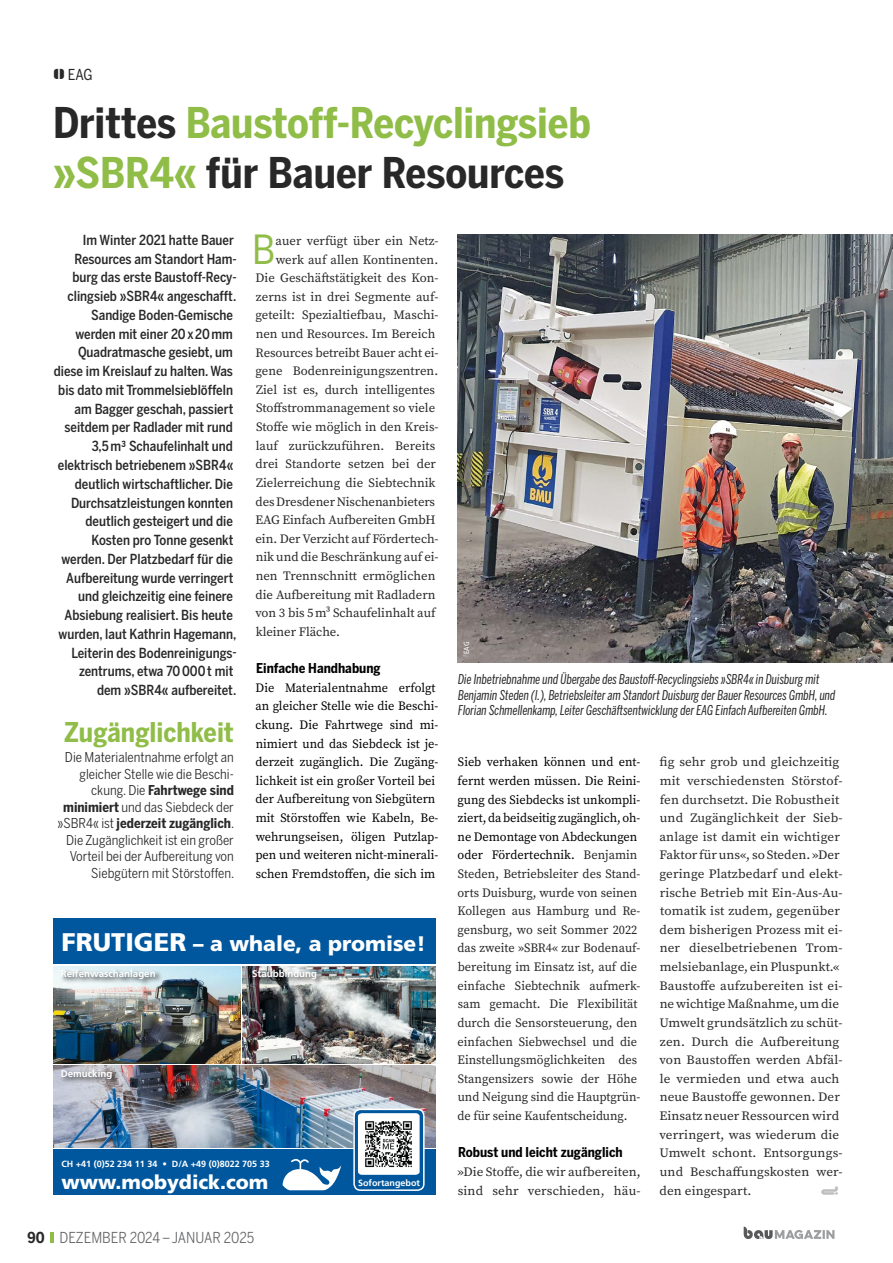
<style>
.page{position:relative;width:893px;height:1263px;background:#fff}
.page>*{position:absolute;margin:0;border:0;box-sizing:border-box;transform-origin:0 0}
.t1{font:700 42px/50.4px "Benton Sans Cond";letter-spacing:-.005em;color:#90bd48}
.t2{font:39.9px "Benton Sans Cond";color:#90bd48}
.t3{font:700 27px "Benton Sans Cond";color:#90bd48}
.t4{font:900 21px "Frutiger LT Std";color:#fff}
.t5{font:900 19.5px "Frutiger LT Std";color:#fff}
.t6{font:15px "Benton Sans Cond";color:#646567}
.t7{font:15px "Benton Sans Cond";color:#282829}
.t8{font:500 13.8px/18.8px "Benton Sans Cond";color:#282829;text-align:right}
.t9{font:italic 13.5px/15.8px "Benton Sans Comp";color:#282829;scale:.96 1}
.t10{font:13.5px/16.5px "Benton Sans Cond";color:#282829;text-align:right}
.t11{font:700 13.5px "Benton Sans Cond";color:#000}
.t12{font:12.75px/18.6px "Source Serif Pro";color:#282829}
.t13{font:12.75px/18.6px "Source Serif Pro";color:#000}
.t14{font:700 9.75px "Frutiger LT Std";color:#fff}
.t15{font:700 9px "Frutiger LT Std";color:#fff}
.t16{font:900 8.25px "Neptune 8";color:#bbbdbe}
.t17{font:condensed 7.5px "Frutiger LT Pro";color:#fff}
.s1{font-family:"Stamp Out";font-size:19.5px}
.s2{color:#282829}
.s3{font-weight:700}
.s4{color:#000}
.s5{font-size:25.5px}
.s6{font-weight:700;color:#282829}
</style>
<div class="page">
<svg style="left:50px;top:1232px;width:3px;height:10px"></svg>
<svg style="left:744px;top:1226px;width:90px;height:13px"></svg>
<img style="left:457px;top:234px;width:436px;height:428px">
<div style="left:53px;top:918px;width:383px;height:45px;background:#00579d"></div>
<img style="left:53px;top:966px;width:188px;height:98px">
<img style="left:53px;top:1066px;width:383px;height:81px">
<div style="left:60px;top:968px;width:103px;height:19px;background:#000;opacity:.75"></div>
<div style="left:53px;top:1150px;width:383px;height:45px;background:#00579d"></div>
<div style="left:60px;top:1067px;width:59px;height:19px;background:#000;opacity:.75"></div>
<img style="left:243px;top:966px;width:193px;height:98px">
<svg style="left:283px;top:1159px;width:58px;height:31px"></svg>
<div style="left:251px;top:968px;width:73px;height:19px;background:#000;opacity:.75"></div>
<div style="left:354px;top:1109px;width:70px;height:81px;background:#00579d;border-radius:6px"></div>
<div style="left:353px;top:1108px;width:72px;height:83px;border:2px solid #fff;border-radius:6px"></div>
<img style="left:358px;top:1113px;width:62px;height:62px">
<p class="t7" style="left:53px;top:66px;width:41px"><span class="s1">L</span> EAG</p>
<h1 class="t1" style="left:53px;top:97px;width:539px"><span class="s2">Drittes</span> Baustoff-Recyclingsieb »SBR4« <span class="s2">für Bauer Resources</span></h1>
<h2 class="t2" style="left:252px;top:226px;width:25px">B</h2>
<p class="t12" style="left:276px;top:231px;width:164px">auer verfügt über ein Netz-</p>
<p class="t8" style="left:54px;top:230px;width:184px">Im Winter 2021 hatte Bauer<br>Resources am Standort Ham&shy;burg das erste Baustoff-Recy&shy;clingsieb »SBR4« angeschafft.<br>Sandige Boden-Gemische werden mit einer 20x20mm<br>Quadratmasche gesiebt, um diese im Kreislauf zu halten. Was bis dato mit Trommelsieblöffeln am Bagger geschah, passiert seitdem per Radlader mit rund<br>3,5m³ Schaufelinhalt und elektrisch betriebenem »SBR4« deutlich wirtschaftlicher. Die<br>Durchsatzleistungen konnten deutlich gesteigert und die<br>Kosten pro Tonne gesenkt werden. Der Platzbedarf für die<br>Aufbereitung wurde verringert und gleichzeitig eine feinere<br>Absiebung realisiert. Bis heute wurden, laut Kathrin Hagemann,<br>Leiterin des Bodenreinigungs&shy;zentrums, etwa 70000t mit<br>dem »SBR4« aufbereitet.</p>
<p class="t12" style="left:276px;top:250px;width:164px">werk auf allen Kontinenten.</p>
<p class="t12" style="left:256px;top:269px;width:185px">Die Geschäftstätigkeit des Kon-</p>
<p class="t12" style="left:256px;top:287px;width:184px">zerns ist in drei Segmente auf-</p>
<p class="t12" style="left:255px;top:306px;width:185px">geteilt: Spezialtiefbau, Maschi-</p>
<p class="t12" style="left:256px;top:324px;width:181px">nen und Resources. Im Bereich</p>
<p class="t12" style="left:256px;top:343px;width:185px">Resources betreibt Bauer acht ei-</p>
<p class="t12" style="left:255px;top:362px;width:184px">gene Bodenreinigungszentren.</p>
<p class="t12" style="left:256px;top:380px;width:181px">Ziel ist es, durch intelligentes</p>
<p class="t12" style="left:256px;top:399px;width:181px">Stoffstrommanagement so viele</p>
<p class="t12" style="left:256px;top:417px;width:184px">Stoffe wie möglich in den Kreis-</p>
<p class="t12" style="left:256px;top:436px;width:181px">lauf zurückzuführen. Bereits</p>
<p class="t12" style="left:256px;top:455px;width:182px">drei Standorte setzen bei der</p>
<p class="t12" style="left:256px;top:473px;width:181px">Zielerreichung die Siebtechnik</p>
<p class="t12" style="left:256px;top:492px;width:181px">des Dresdener Nischenanbieters</p>
<p class="t12" style="left:256px;top:511px;width:181px">EAG Einfach Aufbereiten GmbH</p>
<p class="t12" style="left:256px;top:529px;width:185px">ein. Der Verzicht auf Fördertech-</p>
<p class="t12" style="left:256px;top:548px;width:184px">nik und die Beschränkung auf ei-</p>
<p class="t12" style="left:256px;top:566px;width:181px">nen Trennschnitt ermöglichen</p>
<p class="t12" style="left:256px;top:585px;width:181px">die Aufbereitung mit Radladern</p>
<p class="t12" style="left:255px;top:604px;width:182px">von 3 bis 5m³ Schaufelinhalt auf</p>
<p class="t12" style="left:256px;top:622px;width:86px">kleiner Fläche.</p>
<p class="t11" style="left:256px;top:660px;width:126px">Einfache Handhabung</p>
<p class="t13" style="left:255px;top:678px;width:185px">Die Materialentnahme erfolgt an gleicher Stelle wie die Beschi&shy;ckung. Die Fahrtwege sind mi&shy;nimiert und das Siebdeck ist je&shy;derzeit zugänglich. Die Zugäng&shy;lichkeit ist ein großer Vorteil bei der Aufbereitung von Siebgütern mit Störstoffen wie Kabeln, Be&shy;wehrungseisen, öligen Putzlap&shy;pen und weiteren nicht-minerali&shy;schen Fremdstoffen, die sich im</p>
<p class="t9" style="left:458px;top:671px;width:395px">Die Inbetriebnahme und Übergabe des Baustoff-Recyclingsiebs »SBR4« in Duisburg mit<br>Benjamin Steden (l.), Betriebsleiter am Standort Duisburg der Bauer Resources GmbH, und<br>Florian Schmellenkamp, Leiter Geschäftsentwicklung der EAG Einfach Aufbereiten GmbH.</p>
<p class="t17" style="left:462px;top:654px;width:14px;rotate:-90deg">EAG</p>
<h3 class="t3" style="left:64px;top:716px;width:171px">Zugänglichkeit</h3>
<p class="t10" style="left:58px;top:749px;width:178px">Die Materialentnahme erfolgt an gleicher Stelle wie die Beschi&shy;ckung. Die <span class="s3">Fahrtwege sind minimiert</span> und das Siebdeck der »SBR4« ist <span class="s3">jederzeit zugänglich</span>.<br>Die Zugänglichkeit ist ein großer<br>Vorteil bei der Aufbereitung von<br>Siebgütern mit Störstoffen.</p>
<p class="t12" style="left:659px;top:753px;width:185px">fig sehr grob und gleichzeitig mit verschiedensten Störstof&shy;fen durchsetzt. Die Robustheit und Zugänglichkeit der Sieb&shy;anlage ist damit ein wichtiger<br>Faktor für uns«, so Steden. »Der geringe Platzbedarf und elekt&shy;rische Betrieb mit Ein-Aus-Au&shy;tomatik ist zudem, gegenüber dem bisherigen Prozess mit ei&shy;ner dieselbetriebenen Trom&shy;melsiebanlage, ein Pluspunkt.«<br>Baustoffe aufzubereiten ist ei&shy;ne wichtige Maßnahme, um die<br>Umwelt grundsätzlich zu schüt&shy;zen. Durch die Aufbereitung von Baustoffen werden Abfäl&shy;le vermieden und etwa auch neue Baustoffe gewonnen. Der<br>Einsatz neuer Ressourcen wird verringert, was wiederum die<br>Umwelt schont. Entsorgungs&shy;und Beschaffungskosten wer&shy;den eingespart.</p>
<p class="t12" style="left:457px;top:753px;width:185px"><span class="s4">Sieb verhaken können und ent&shy;fernt werden müssen. Die Reini&shy;gung des Siebdecks ist unkompli&shy;ziert, da beidseitig zugänglich, oh&shy;ne Demontage von Abdeckungen oder Fördertechnik.</span> Benjamin<br>Steden, Betriebsleiter des Stand&shy;orts Duisburg, wurde von seinen<br>Kollegen aus Hamburg und Re&shy;gensburg, wo seit Sommer 2022 das zweite »SBR4« zur Bodenauf&shy;bereitung im Einsatz ist, auf die einfache Siebtechnik aufmerk&shy;sam gemacht. Die Flexibilität durch die Sensorsteuerung, den einfachen Siebwechsel und die<br>Einstellungsmöglichkeiten des<br>Stangensizers sowie der Höhe und Neigung sind die Hauptgrün&shy;de für seine Kaufentscheidung.</p>
<p class="t11" style="left:458px;top:1144px;width:166px">Robust und leicht zugänglich</p>
<p class="t12" style="left:457px;top:1162px;width:185px">»Die Stoffe, die wir aufbereiten, sind sehr verschieden, häu-</p>
<h3 class="t4" style="left:62px;top:931px;width:366px"><span class="s5">FRUTIGER</span> – a whale, a promise!</h3>
<p class="t14" style="left:61px;top:968px;width:96px">Reifenwaschanlagen</p>
<p class="t14" style="left:252px;top:968px;width:67px">Staubbindung</p>
<p class="t14" style="left:61px;top:1067px;width:53px">Demucking</p>
<p class="t15" style="left:61px;top:1158px;width:210px">CH +41 (0)52 234 11 34 • D/A +49 (0)8022 705 33</p>
<h3 class="t5" style="left:61px;top:1170px;width:209px">www.mobydick.com</h3>
<p class="t15" style="left:358px;top:1177px;width:64px">Sofortangebot</p>
<p class="t16" style="left:821px;top:1186px;width:20px">d</p>
<p class="t6" style="left:27px;top:1229px;width:228px"><span class="s6">90</span> DEZEMBER 2024–JANUAR 2025</p>
</div>
